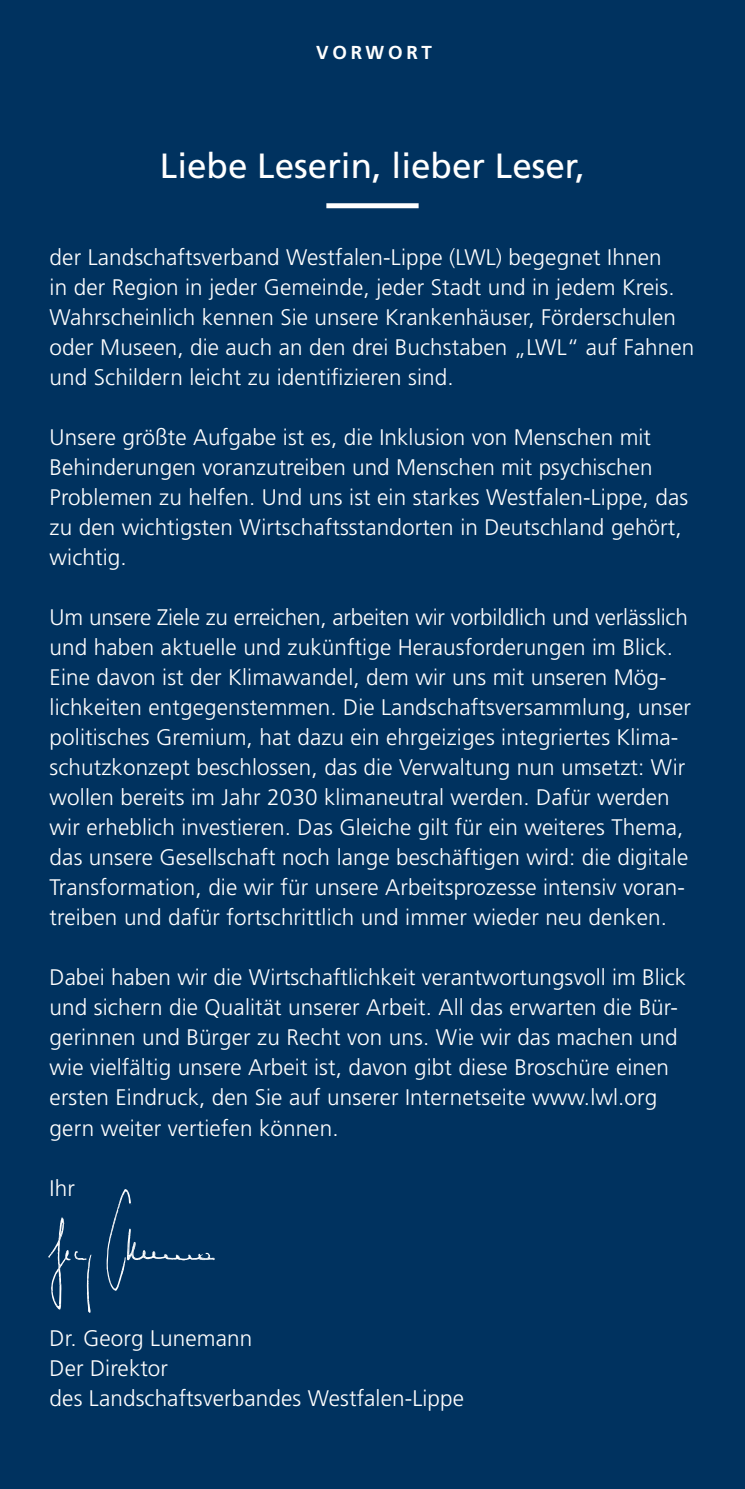
<style>
.page{position:relative;width:745px;height:1489px;background:#fff}
.page>*{position:absolute;margin:0;border:0;box-sizing:border-box;transform-origin:0 0}
.t1{font:35px "Frutiger LT Std";color:#fff}
.t2{font:300 22.5px/30px "Frutiger LT Std";letter-spacing:.005em;color:#fff}
.t3{font:700 18.75px "Frutiger LT Std";letter-spacing:.2em;color:#fff}
</style>
<div class="page">
<div style="left:0;top:0;width:744px;height:1488px;background:#00325f"></div>
<div style="left:326px;top:203px;width:92px;height:5px;background:#fff"></div>
<svg style="left:48px;top:1217px;width:44px;height:96px"></svg>
<svg style="left:106px;top:1189px;width:109px;height:101px"></svg>
<h1 class="t3" style="left:316px;top:42px;width:117px">VORWORT</h1>
<p class="t1" style="left:160px;top:145px;width:426px">Liebe Leserin, lieber Leser,</p>
<p class="t2" style="left:50px;top:243px;width:646px">der Landschaftsverband Westfalen-Lippe (LWL) begegnet Ihnen<br>in der Region in jeder Gemeinde, jeder Stadt und in jedem Kreis.<br>Wahrscheinlich kennen Sie unsere Krankenhäuser, Förderschulen oder Museen, die auch an den drei Buchstaben „LWL“ auf Fahnen und Schildern leicht zu identifizieren sind.</p>
<p class="t2" style="left:50px;top:423px;width:639px">Unsere größte Aufgabe ist es, die Inklusion von Menschen mit Behinderungen voranzutreiben und Menschen mit psychischen Problemen zu helfen. Und uns ist ein starkes Westfalen-Lippe, das zu den wichtigsten Wirtschaftsstandorten in Deutschland gehört, wichtig.</p>
<p class="t2" style="left:50px;top:603px;width:642px">Um unsere Ziele zu erreichen, arbeiten wir vorbildlich und verlässlich und haben aktuelle und zukünftige Herausforderungen im Blick.<br>Eine davon ist der Klimawandel, dem wir uns mit unseren Mög&shy;lichkeiten entgegenstemmen. Die Landschaftsversammlung, unser politisches Gremium, hat dazu ein ehrgeiziges integriertes Klima&shy;schutzkonzept beschlossen, das die Verwaltung nun umsetzt: Wir wollen bereits im Jahr 2030 klimaneutral werden. Dafür werden wir erheblich investieren. Das Gleiche gilt für ein weiteres Thema, das unsere Gesellschaft noch lange beschäftigen wird: die digitale Transformation, die wir für unsere Arbeitsprozesse intensiv voran&shy;treiben und dafür fortschrittlich und immer wieder neu denken.</p>
<p class="t2" style="left:50px;top:962px;width:637px">Dabei haben wir die Wirtschaftlichkeit verantwortungsvoll im Blick und sichern die Qualität unserer Arbeit. All das erwarten die Bür&shy;gerinnen und Bürger zu Recht von uns. Wie wir das machen und wie vielfältig unsere Arbeit ist, davon gibt diese Broschüre einen ersten Eindruck, den Sie auf unserer Internetseite www.lwl.org gern weiter vertiefen können.</p>
<p class="t2" style="left:50px;top:1172px;width:27px">Ihr</p>
<p class="t2" style="left:50px;top:1322px;width:204px">Dr. Georg Lunemann</p>
<p class="t2" style="left:50px;top:1352px;width:120px">Der Direktor</p>
<p class="t2" style="left:50px;top:1382px;width:415px">des Landschaftsverbandes Westfalen-Lippe</p>
</div>
